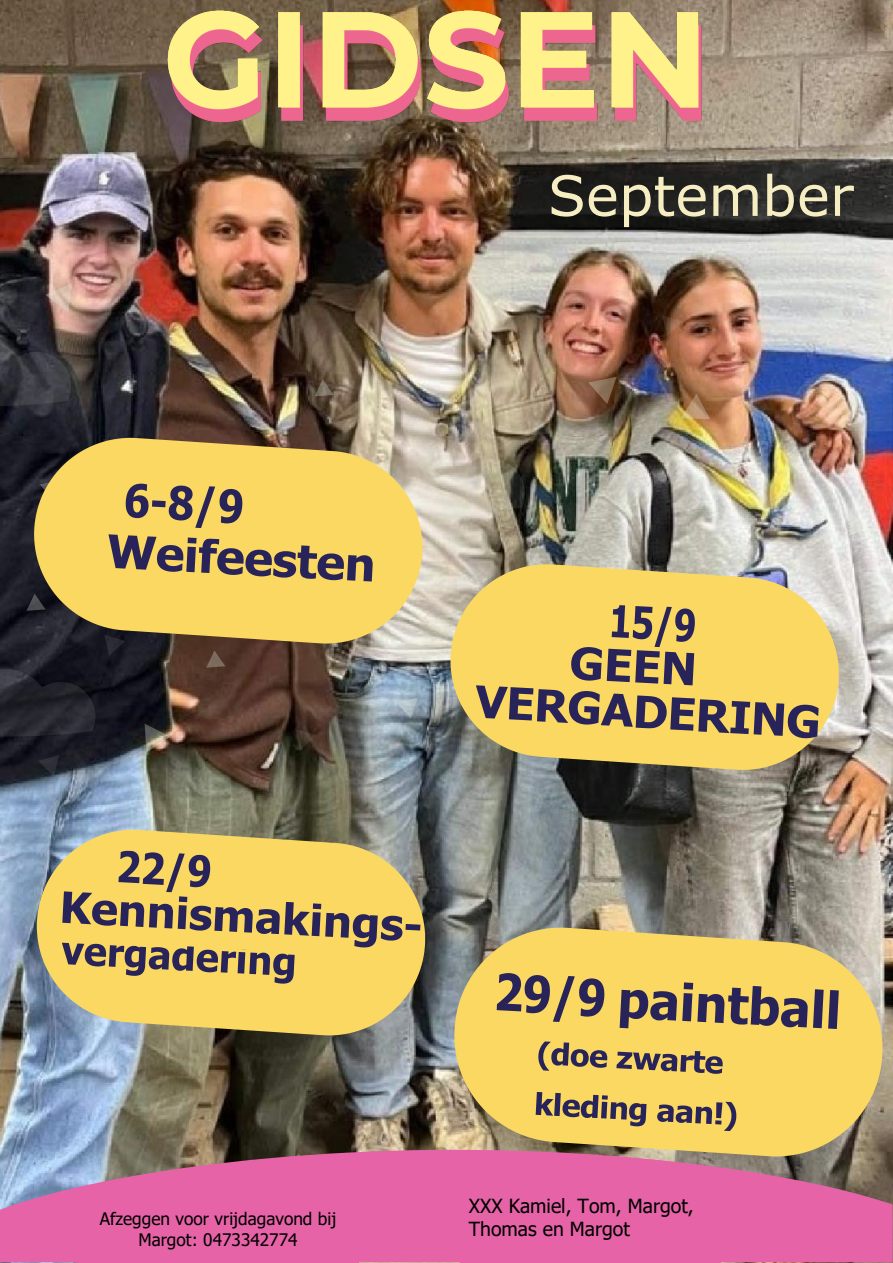
<style>
.page{position:relative;width:893px;height:1263px;background:#fff}
.page>*{position:absolute;margin:0;border:0;box-sizing:border-box;transform-origin:0 0}
.t1{font:55.65px "Verdana";color:#f6edc2}
.t2{font:19.5px/23.4px "Tahoma";color:#000}
.t3{font:17.25px/20.9px "Tahoma";color:#000;text-align:center}
</style>
<div class="page">
<img style="left:0;top:0;width:892px;height:1150px">
<img style="left:0;top:1150px;width:893px;height:112px">
<svg style="left:817px;top:305px;width:28px;height:28px"></svg>
<svg style="left:662px;top:315px;width:21px;height:21px"></svg>
<svg style="left:45px;top:283px;width:27px;height:29px"></svg>
<img style="left:162px;top:0;width:547px;height:141px">
<svg style="left:37px;top:830px;width:388px;height:205px;background:#b7ac74"></svg>
<svg style="left:454px;top:928px;width:428px;height:228px;background:#d9bf6e"></svg>
<img style="left:0;top:343px;width:892px;height:433px">
<img style="left:58px;top:890px;width:373px;height:63px">
<div style="left:59px;top:940px;width:331px;height:64px;background:#fad861"></div>
<svg style="left:62px;top:850px;width:358px;height:134px;background:#cab060"></svg>
<div style="left:178px;top:990px;width:88px;height:38px;background:#fad861"></div>
<div style="left:493px;top:972px;width:360px;height:69px;background:#fad861"></div>
<svg style="left:497px;top:973px;width:107px;height:49px;background:#a8915d"></svg>
<svg style="left:620px;top:982px;width:219px;height:47px;background:#9b875d"></svg>
<div style="left:532px;top:1025px;width:292px;height:126px;background:#fad861"></div>
<svg style="left:538px;top:1041px;width:185px;height:33px;background:#b79f5e"></svg>
<svg style="left:536px;top:1092px;width:110px;height:34px;background:#ac955d"></svg>
<svg style="left:657px;top:1102px;width:79px;height:29px;background:#aa945d"></svg>
<div style="left:77px;top:1203px;width:282px;height:60px;background:#e763a8"></div>
<div style="left:461px;top:1189px;width:260px;height:73px;background:#e763a8"></div>
<p class="t1" style="left:548px;top:157px;width:307px">September</p>
<p class="t3" style="left:100px;top:1209px;width:238px">Afzeggen voor vrijdagavond bij<br>Margot: 0473342774</p>
<p class="t2" style="left:469px;top:1195px;width:227px">XXX Kamiel, Tom, Margot,<br>Thomas en Margot</p>
</div>
